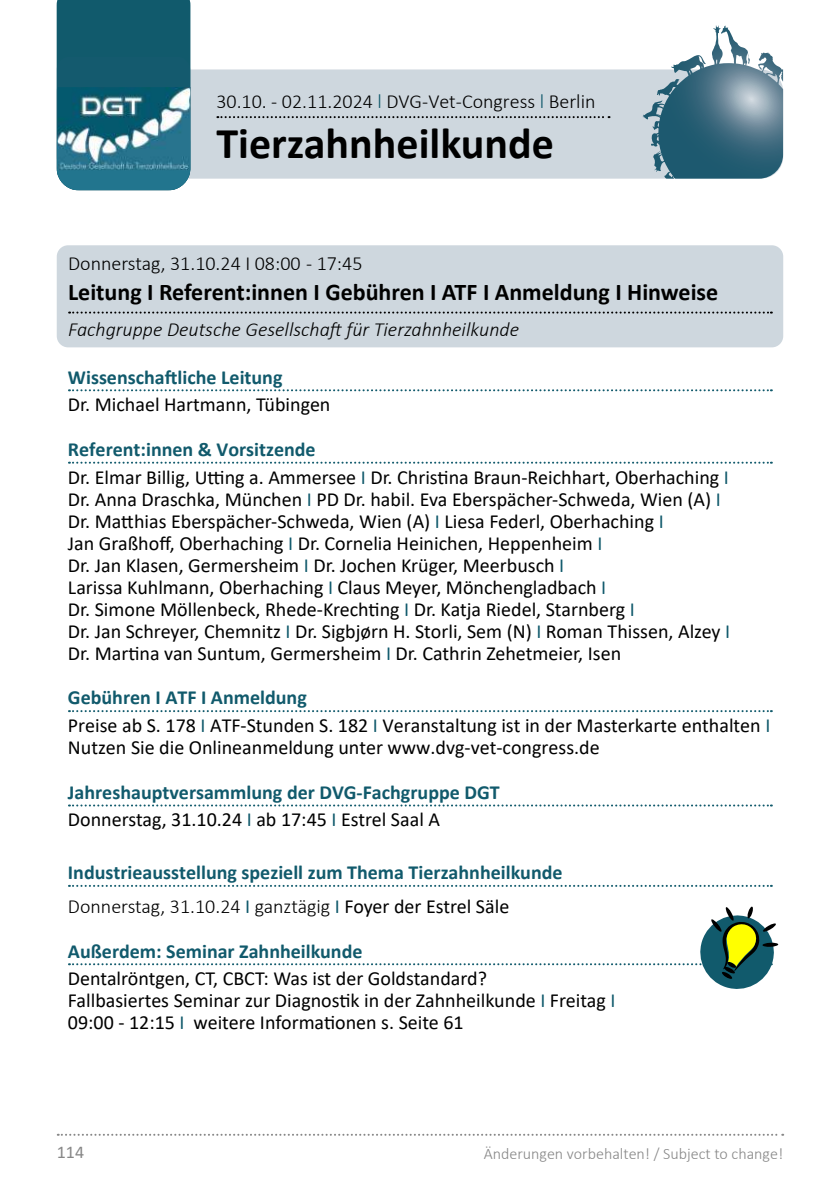
<style>
.page{position:relative;width:840px;height:1191px;background:#fff}
.page>*{position:absolute;margin:0;border:0;box-sizing:border-box;transform-origin:0 0}
.t1{font:700 44px "Calibri";color:#000}
.t2{font:700 24px "Calibri";color:#000}
.t3{font:20px/22px "Calibri";color:#000}
.t4{font:700 20px/27.6px "Calibri";color:#115a6c}
.t5{font:300 20px "Calibri";color:#000}
.t6{font:italic 300 20px "Calibri";color:#000}
.t7{font:18px "Calibri";color:#878787}
.t8{font:300 16px "Calibri";color:#878787}
.s1{color:#115a6c}
.s2{font-weight:700;color:#115a6c}
.s3{font-weight:400;color:#000}
.s4{font-weight:400}
.s5{font-weight:300;color:#000}
</style>
<div class="page">
<svg style="left:58px;top:1133px;width:724px;height:2px"></svg>
<div style="left:57px;top:245px;width:725px;height:102px;background:#ced7de;border-radius:11px"></div>
<svg style="left:69px;top:311px;width:702px;height:2px"></svg>
<svg style="left:57px;top:69px;width:725px;height:110px;background:#b8c6cf"></svg>
<div style="left:57px;top:0;width:133px;height:139px;background:#115a6c"></div>
<div style="left:57px;top:129px;width:133px;height:61px;background:#22758e;border-radius:13px"></div>
<img style="left:58px;top:87px;width:132px;height:83px">
<svg style="left:642px;top:26px;width:74px;height:104px"></svg>
<svg style="left:217px;top:116px;width:392px;height:2px"></svg>
<svg style="left:69px;top:389px;width:702px;height:2px"></svg>
<svg style="left:69px;top:462px;width:702px;height:2px"></svg>
<svg style="left:69px;top:710px;width:702px;height:2px"></svg>
<svg style="left:69px;top:804px;width:702px;height:2px"></svg>
<svg style="left:69px;top:885px;width:702px;height:2px"></svg>
<svg style="left:69px;top:906px;width:708px;height:83px"></svg>
<p class="t5" style="left:216px;top:89px;width:380px">30.10. - 02.11.2024 <span class="s1">l</span> DVG-Vet-Congress <span class="s1">l</span> Berlin</p>
<h1 class="t1" style="left:216px;top:112px;width:339px">Tierzahnheilkunde</h1>
<p class="t5" style="left:68px;top:251px;width:296px">Donnerstag, 31.10.24 I 08:00 - 17:45</p>
<p class="t2" style="left:68px;top:275px;width:651px">Leitung I Referent:innen I Gebühren I ATF I Anmeldung I Hinweise</p>
<p class="t6" style="left:68px;top:317px;width:452px">Fachgruppe Deutsche Gesellschaft für Tierzahnheilkunde</p>
<p class="t4" style="left:68px;top:363px;width:216px">Wissenschaftliche Leitung</p>
<p class="t3" style="left:68px;top:393px;width:264px">Dr. Michael Hartmann, Tübingen</p>
<p class="t3" style="left:68px;top:435px;width:662px;line-height:27.6px"><span class="s2">Referent:innen &amp; Vorsitzende<br></span>Dr. Elmar Billig, Utting a. Ammersee <span class="s1">I</span> Dr. Christina Braun-Reichhart, Oberhaching <span class="s1">I</span></p>
<p class="t3" style="left:68px;top:487px;width:663px">Dr. Anna Draschka, München <span class="s1">I</span> PD Dr. habil. Eva Eberspächer-Schweda, Wien (A) <span class="s1">I </span>Dr. Matthias Eberspächer-Schweda, Wien (A) <span class="s1">I</span> Liesa Federl, Oberhaching <span class="s1">I<br></span>Jan Graßhoff, Oberhaching <span class="s1">I</span> Dr. Cornelia Heinichen, Heppenheim <span class="s1">I<br></span>Dr. Jan Klasen, Germersheim <span class="s1">I</span> Dr. Jochen Krüger, Meerbusch <span class="s1">I<br></span>Larissa Kuhlmann, Oberhaching <span class="s1">I</span> Claus Meyer, Mönchengladbach <span class="s1">I<br></span>Dr. Simone Möllenbeck, Rhede-Krechting <span class="s1">I</span> Dr. Katja Riedel, Starnberg <span class="s1">I<br></span>Dr. Jan Schreyer, Chemnitz <span class="s1">I</span> Dr. Sigbjørn H. Storli, Sem (N) <span class="s1">I</span> Roman Thissen, Alzey <span class="s1">I </span>Dr. Martina van Suntum, Germersheim <span class="s1">I</span> Dr. Cathrin Zehetmeier, Isen</p>
<p class="t3" style="left:68px;top:683px;width:703px;line-height:27.6px"><span class="s2">Gebühren I ATF I Anmeldung<br></span>Preise ab S. 178 <span class="s1">I</span> ATF-Stunden S. 182 <span class="s1">I</span> Veranstaltung ist in der Masterkarte enthalten <span class="s1">I</span></p>
<p class="t3" style="left:68px;top:736px;width:533px">Nutzen Sie die Onlineanmeldung unter www.dvg-vet-congress.de</p>
<p class="t4" style="left:68px;top:778px;width:433px">Jahreshauptversammlung der DVG-Fachgruppe DGT<br><span class="s3">Donnerstag, 31.10.24</span> <span class="s4">I</span> <span class="s3">ab 17:45</span> <span class="s4">I</span> <span class="s3">Estrel Saal A</span></p>
<p class="t4" style="left:68px;top:855px;width:496px;line-height:33.6px">Industrieausstellung speziell zum Thema Tierzahnheilkunde<br><span class="s5">Donnerstag, 31.10.24</span> <span class="s4">I</span> <span class="s5">ganztägig</span> <span class="s4">I</span> <span class="s3">Foyer der Estrel Säle</span></p>
<p class="t4" style="left:68px;top:937px;width:296px">Außerdem: Seminar Zahnheilkunde</p>
<p class="t3" style="left:68px;top:967px;width:548px">Dentalröntgen, CT, CBCT: Was ist der Goldstandard?<br>Fallbasiertes Seminar zur Diagnostik in der Zahnheilkunde <span class="s1">I</span> Freitag <span class="s1">I<br></span>09:00 - 12:15 <span class="s1">I</span> weitere Informationen s. Seite 61</p>
<p class="t7" style="left:57px;top:1139px;width:29px">114</p>
<p class="t8" style="left:483px;top:1143px;width:301px">Änderungen vorbehalten! / Subject to change!</p>
</div>
